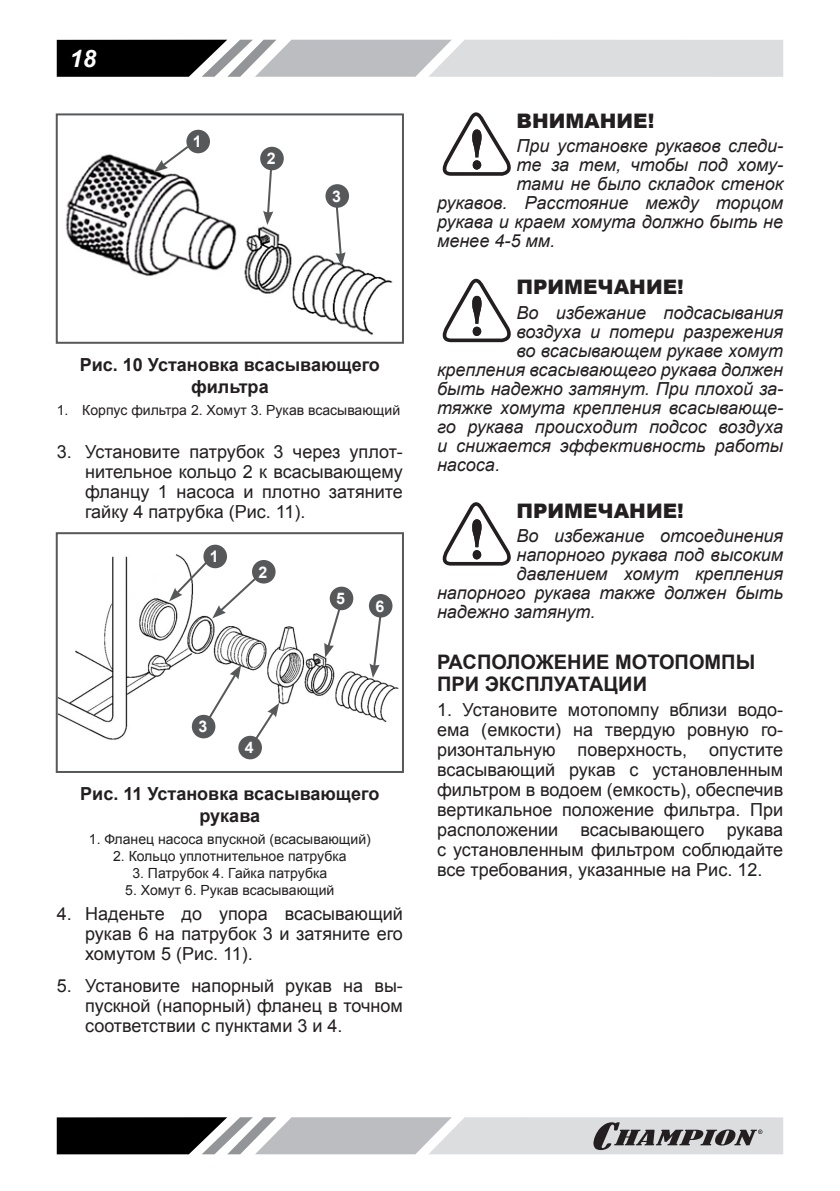
<style>
.page{position:relative;width:840px;height:1191px;background:#fff}
.page>*{position:absolute;margin:0;border:0;box-sizing:border-box;transform-origin:0 0}
.t1{font:italic 700 24px "Arial";color:#fff}
.t2{font:700 20px/22px "Arial";color:#231f20}
.t3{font:900 20px "Arial";color:#231f20}
.p_list{font:18px/20px "Arial";color:#231f20;text-align:justify}
.p{font:italic 18px "Arial";color:#231f20}
.pic_h_centr{font:700 18px/21.6px "Arial";color:#231f20;text-align:center}
.Заголовок_1{font:700 16px "Arial";color:#fff}
.pic_list_center{font:14px "Arial";color:#231f20}
</style>
<div class="page">
<svg style="left:57px;top:40px;width:725px;height:37px;background:#a7a8a9"></svg>
<svg style="left:57px;top:1117px;width:725px;height:37px;background:#9c9c9e"></svg>
<img style="left:65px;top:129px;width:328px;height:207px">
<div style="left:56px;top:113px;width:348px;height:231px;border:2px solid #57585a"></div>
<div style="left:186px;top:130px;width:24px;height:23px;background:#57585a;border-radius:50%"></div>
<div style="left:260px;top:147px;width:23px;height:23px;background:#57585a;border-radius:50%"></div>
<div style="left:325px;top:184px;width:24px;height:24px;background:#57585a;border-radius:50%"></div>
<svg style="left:154px;top:144px;width:36px;height:28px"></svg>
<svg style="left:263px;top:166px;width:10px;height:59px"></svg>
<svg style="left:334px;top:205px;width:11px;height:61px"></svg>
<img style="left:59px;top:547px;width:340px;height:213px">
<div style="left:56px;top:532px;width:348px;height:241px;border:2px solid #57585a"></div>
<div style="left:203px;top:544px;width:24px;height:24px;background:#57585a;border-radius:50%"></div>
<div style="left:252px;top:560px;width:23px;height:23px;background:#57585a;border-radius:50%"></div>
<div style="left:329px;top:586px;width:24px;height:24px;background:#57585a;border-radius:50%"></div>
<div style="left:369px;top:594px;width:23px;height:23px;background:#57585a;border-radius:50%"></div>
<div style="left:192px;top:715px;width:23px;height:23px;background:#57585a;border-radius:50%"></div>
<div style="left:238px;top:736px;width:24px;height:23px;background:#57585a;border-radius:50%"></div>
<svg style="left:169px;top:559px;width:90px;height:59px"></svg>
<svg style="left:206px;top:665px;width:35px;height:56px"></svg>
<svg style="left:252px;top:703px;width:27px;height:39px"></svg>
<svg style="left:324px;top:604px;width:18px;height:53px"></svg>
<svg style="left:369px;top:614px;width:13px;height:64px"></svg>
<svg style="left:442px;top:112px;width:69px;height:64px"></svg>
<svg style="left:442px;top:279px;width:69px;height:63px"></svg>
<svg style="left:442px;top:502px;width:69px;height:63px"></svg>
<h1 class="t1" style="left:70px;top:42px;width:28px">18</h1>
<p class="Заголовок_1" style="left:193px;top:131px;width:10px">1</p>
<p class="Заголовок_1" style="left:266px;top:148px;width:10px">2</p>
<p class="Заголовок_1" style="left:332px;top:185px;width:10px">3</p>
<p class="pic_h_centr" style="left:80px;top:354px;width:301px">Рис. 10 Установка всасывающего фильтра</p>
<p class="pic_list_center" style="left:57px;top:401px;width:345px">1. Корпус фильтра 2. Хомут 3. Рукав всасывающий</p>
<p class="p_list" style="left:85px;top:441px;width:319px;text-indent:-28px">3. Установите патрубок 3 через уплот&shy;нительное кольцо 2 к всасывающему фланцу 1 насоса и плотно затяните гайку 4 патрубка (Рис. 11).</p>
<p class="Заголовок_1" style="left:210px;top:546px;width:10px">1</p>
<p class="Заголовок_1" style="left:258px;top:561px;width:10px">2</p>
<p class="Заголовок_1" style="left:336px;top:588px;width:10px">5</p>
<p class="Заголовок_1" style="left:375px;top:595px;width:10px">6</p>
<p class="Заголовок_1" style="left:198px;top:716px;width:10px">3</p>
<p class="Заголовок_1" style="left:245px;top:737px;width:10px">4</p>
<p class="pic_h_centr" style="left:80px;top:783px;width:300px">Рис. 11 Установка всасывающего рукава</p>
<p class="pic_list_center" style="left:89px;top:830px;width:283px">1. Фланец насоса впускной (всасывающий)</p>
<p class="pic_list_center" style="left:113px;top:847px;width:235px">2. Кольцо уплотнительное патрубка</p>
<p class="pic_list_center" style="left:132px;top:864px;width:196px">3. Патрубок 4. Гайка патрубка</p>
<p class="pic_list_center" style="left:125px;top:880px;width:210px">5. Хомут 6. Рукав всасывающий</p>
<p class="p_list" style="left:85px;top:904px;width:319px;text-indent:-28px">4. Наденьте до упора всасывающий рукав 6 на патрубок 3 и затяните его хомутом 5 (Рис. 11).</p>
<p class="p_list" style="left:85px;top:975px;width:319px;text-indent:-28px">5. Установите напорный рукав на вы&shy;пускной (напорный) фланец в точном соответствии с пунктами 3 и 4.</p>
<p class="t3" style="left:516px;top:106px;width:139px">ВНИМАНИЕ!</p>
<p class="p" style="left:516px;top:134px;width:268px">При установке рукавов следи-</p>
<p class="p" style="left:516px;top:153px;width:268px">те за тем, чтобы под хому-</p>
<p class="p" style="left:516px;top:172px;width:268px">тами не было складок стенок</p>
<p class="p" style="left:437px;top:191px;width:347px">рукавов. Расстояние между торцом</p>
<p class="p" style="left:437px;top:210px;width:347px">рукава и краем хомута должно быть не</p>
<p class="p" style="left:437px;top:229px;width:119px">менее 4-5 мм.</p>
<p class="t3" style="left:516px;top:272px;width:169px">ПРИМЕЧАНИЕ!</p>
<p class="p" style="left:516px;top:301px;width:268px">Во избежание подсасывания</p>
<p class="p" style="left:516px;top:320px;width:268px">воздуха и потери разрежения</p>
<p class="p" style="left:516px;top:339px;width:268px">во всасывающем рукаве хомут</p>
<p class="p" style="left:437px;top:358px;width:347px">крепления всасывающего рукава должен</p>
<p class="p" style="left:437px;top:377px;width:347px">быть надежно затянут. При плохой за-</p>
<p class="p" style="left:437px;top:396px;width:347px">тяжке хомута крепления всасывающе-</p>
<p class="p" style="left:437px;top:415px;width:347px">го рукава происходит подсос воздуха</p>
<p class="p" style="left:437px;top:434px;width:347px">и снижается эффективность работы</p>
<p class="p" style="left:437px;top:453px;width:64px">насоса.</p>
<p class="t3" style="left:516px;top:496px;width:169px">ПРИМЕЧАНИЕ!</p>
<p class="p" style="left:516px;top:524px;width:268px">Во избежание отсоединения</p>
<p class="p" style="left:516px;top:543px;width:268px">напорного рукава под высоким</p>
<p class="p" style="left:516px;top:562px;width:268px">давлением хомут крепления</p>
<p class="p" style="left:437px;top:581px;width:347px">напорного рукава также должен быть</p>
<p class="p" style="left:437px;top:600px;width:160px">надежно затянут.</p>
<p class="t2" style="left:437px;top:651px;width:319px">РАСПОЛОЖЕНИЕ МОТОПОМПЫ<br>ПРИ ЭКСПЛУАТАЦИИ</p>
<p class="p_list" style="left:437px;top:700px;width:347px">1. Установите мотопомпу вблизи водо&shy;ема (емкости) на твердую ровную го&shy;ризонтальную поверхность, опустите всасывающий рукав с установленным фильтром в водоем (емкость), обеспечив вертикальное положение фильтра. При расположении всасывающего рукава с установленным фильтром соблюдайте все требования, указанные на Рис. 12.</p>
</div>
